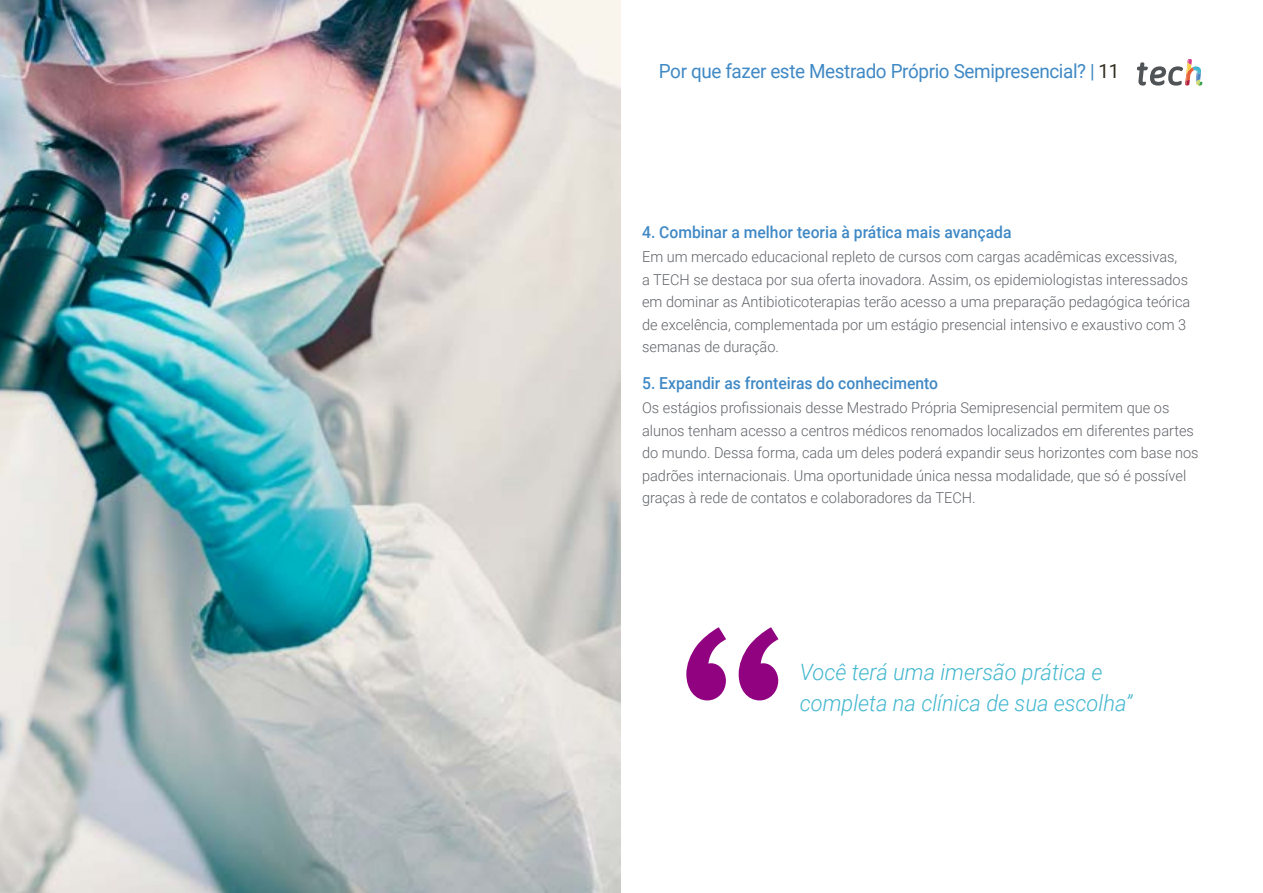
<style>
.page{position:relative;width:1263px;height:893px;background:#fff}
.page>*{position:absolute;margin:0;border:0;box-sizing:border-box;transform-origin:0 0}
.t1{font:italic 300 22.5px/31.5px "Roboto";color:#43b7cf}
.t2{font:19.5px "Roboto";letter-spacing:-.02em;color:#4089c5}
.t3{font:500 16.5px "Roboto";color:#4089c5;scale:.95 1}
.t4{font:300 15px/22.5px "Roboto";color:#61646a}
.s1{color:#312e20}
</style>
<div class="page">
<svg style="left:1137px;top:59px;width:65px;height:27px"></svg>
<img style="left:0;top:0;width:621px;height:893px">
<svg style="left:686px;top:627px;width:92px;height:73px"></svg>
<h2 class="t2" style="left:659px;top:58px;width:462px">Por que fazer este Mestrado Próprio Semipresencial? | <span class="s1">11</span></h2>
<p class="t3" style="left:642px;top:220px;width:390px">4. Combinar a melhor teoria à prática mais avançada</p>
<p class="t4" style="left:642px;top:245px;width:550px">Em um mercado educacional repleto de cursos com cargas acadêmicas excessivas,<br>a TECH se destaca por sua oferta inovadora. Assim, os epidemiologistas interessados em dominar as Antibioticoterapias terão acesso a uma preparação pedagógica teórica de excelência, complementada por um estágio presencial intensivo e exaustivo com 3 semanas de duração.</p>
<p class="t3" style="left:642px;top:371px;width:313px">5. Expandir as fronteiras do conhecimento</p>
<p class="t4" style="left:642px;top:396px;width:558px">Os estágios profissionais desse Mestrado Própria Semipresencial permitem que os alunos tenham acesso a centros médicos renomados localizados em diferentes partes do mundo. Dessa forma, cada um deles poderá expandir seus horizontes com base nos padrões internacionais. Uma oportunidade única nessa modalidade, que só é possível graças à rede de contatos e colaboradores da TECH.</p>
<h1 class="t1" style="left:800px;top:655px;width:334px">Você terá uma imersão prática e completa na clínica de sua escolha”</h1>
</div>
